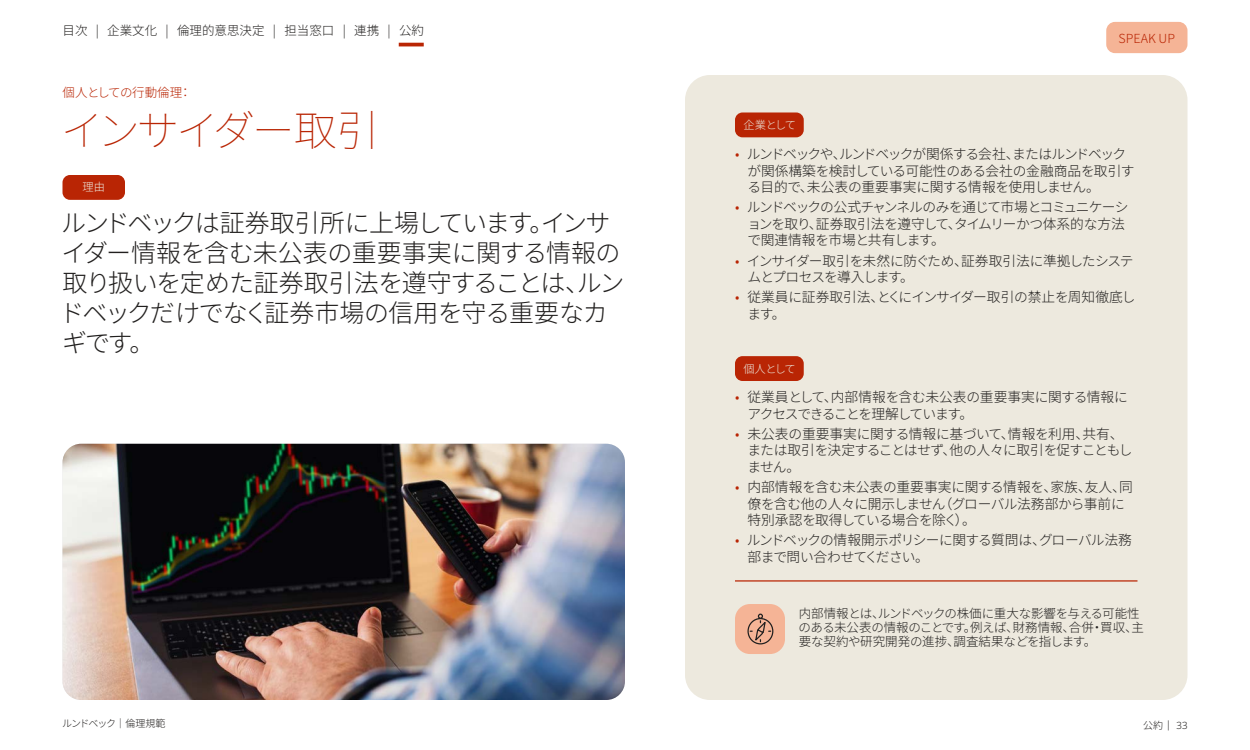
<style>
.page{position:relative;width:1250px;height:750px;background:#fff}
.page>*{position:absolute;margin:0;border:0;box-sizing:border-box;transform-origin:0 0}
.t1{font:200 42.5px "Source Han Sans JP";letter-spacing:-.08em;color:#b92504}
.t2{font:300 25px/30px "Source Han Sans JP";letter-spacing:-.04em;color:#22201f}
.t3{font:300 13.75px/16.5px "Source Han Sans JP";letter-spacing:-.035em;color:#22201f}
.t4{font:300 13.75px/16.5px "Source Han Sans JP";letter-spacing:-.06em;color:#22201f}
.t5{font:300 13.75px/16.5px "Source Han Sans JP";letter-spacing:-.015em;color:#22201f}
.t6{font:300 13.75px/16.5px "Source Han Sans JP";letter-spacing:-.055em;color:#22201f}
.t7{font:300 12.5px/14.4px "Source Han Sans JP";letter-spacing:-.02em;color:#22201f}
.t8{font:300 12.5px "Source Han Sans JP";color:#22201f}
.t9{font:300 12.5px "Source Han Sans JP";letter-spacing:-.02em;color:#b92504}
.t10{font:300 12.5px "Source Han Sans JP";color:#b92504}
.t11{font:300 11.25px "Source Han Sans JP";letter-spacing:-.03em;color:#ede9de}
.t12{font:300 10px "Source Han Sans JP";letter-spacing:-.085em;color:#22201f}
.t13{font:300 10px "Noto Sans";color:#22201f}
.s1{color:#b92504}
.s2{font-family:"Source Han Sans JP"}
</style>
<div class="page">
<div style="left:1106px;top:22px;width:82px;height:31px;background:#f5b496;border-radius:9px"></div>
<hr style="left:399px;top:43px;width:25px;height:3px;background:#b92504">
<div style="left:685px;top:75px;width:503px;height:625px;background:#ede9de;border-radius:25px"></div>
<div style="left:62px;top:175px;width:63px;height:25px;background:#b92504;border-radius:8px"></div>
<div style="left:735px;top:112px;width:69px;height:25px;background:#b92504;border-radius:8px"></div>
<div style="left:735px;top:356px;width:69px;height:25px;background:#b92504;border-radius:8px"></div>
<hr style="left:735px;top:580px;width:403px;height:2px;background:#b92504">
<div style="left:735px;top:604px;width:50px;height:50px;background:#f5b496;border-radius:15px"></div>
<svg style="left:747px;top:613px;width:27px;height:32px"></svg>
<img style="left:62px;top:444px;width:563px;height:256px">
<p class="t8" style="left:63px;top:23px;width:363px">目次 | 企業文化 | 倫理的意思決定 | 担当窓口 | 連携 | 公約</p>
<p class="t9" style="left:62px;top:86px;width:131px">個人としての行動倫理：</p>
<h1 class="t1" style="left:61px;top:107px;width:320px">インサイダー取引</h1>
<p class="t11" style="left:82px;top:181px;width:24px">理由</p>
<h2 class="t2" style="left:60px;top:209px;width:566px">ルンドベックは証券取引所に上場しています。インサイダー情報を含む未公表の重要事実に関する情報の取り扱いを定めた証券取引法を遵守することは、ルンドベックだけでなく証券市場の信用を守る重要なカギです。</h2>
<p class="t12" style="left:62px;top:717px;width:105px">ルンドベック｜倫理規範</p>
<p class="t11" style="left:744px;top:119px;width:54px">企業として</p>
<p class="t10" style="left:1119px;top:31px;width:58px">SPEAK UP</p>
<p class="t6" style="left:747px;top:146px;width:388px;text-indent:-12px"><span class="s1">•</span> ルンドベックや、ルンドベックが関係する会社、またはルンドベックが関係構築を検討している可能性のある会社の金融商品を取引する目的で、未公表の重要事実に関する情報を使用しません。</p>
<p class="t4" style="left:747px;top:199px;width:383px;text-indent:-12px"><span class="s1">•</span> ルンドベックの公式チャンネルのみを通じて市場とコミュニケーションを取り、証券取引法を遵守して、タイムリーかつ体系的な方法で関連情報を市場と共有します。</p>
<p class="t4" style="left:747px;top:253px;width:388px;text-indent:-12px"><span class="s1">•</span> インサイダー取引を未然に防ぐため、証券取引法に準拠したシステムとプロセスを導入します。</p>
<p class="t5" style="left:747px;top:289px;width:390px;text-indent:-12px"><span class="s1">•</span> 従業員に証券取引法、とくにインサイダー取引の禁止を周知徹底します。</p>
<p class="t11" style="left:743px;top:363px;width:54px">個人として</p>
<p class="t3" style="left:747px;top:389px;width:382px;text-indent:-12px"><span class="s1">•</span> 従業員として、内部情報を含む未公表の重要事実に関する情報にアクセスできることを理解しています。</p>
<p class="t3" style="left:747px;top:426px;width:387px;text-indent:-12px"><span class="s1">•</span> 未公表の重要事実に関する情報に基づいて、情報を利用、共有、または取引を決定することはせず、他の人々に取引を促すこともしません。</p>
<p class="t5" style="left:747px;top:479px;width:387px;text-indent:-12px"><span class="s1">•</span> 内部情報を含む未公表の重要事実に関する情報を、家族、友人、同僚を含む他の人々に開示しません（グローバル法務部から事前に特別承認を取得している場合を除く）。</p>
<p class="t3" style="left:747px;top:532px;width:386px;text-indent:-12px"><span class="s1">•</span> ルンドベックの情報開示ポリシーに関する質問は、グローバル法務部まで問い合わせてください。</p>
<p class="t7" style="left:799px;top:606px;width:347px">内部情報とは、ルンドベックの株価に重大な影響を与える可能性のある未公表の情報のことです。例えば、財務情報、合併・買収、主要な契約や研究開発の進捗、調査結果などを指します。</p>
<p class="t13" style="left:1143px;top:719px;width:46px"><span class="s2">公約</span> | 33</p>
</div>
